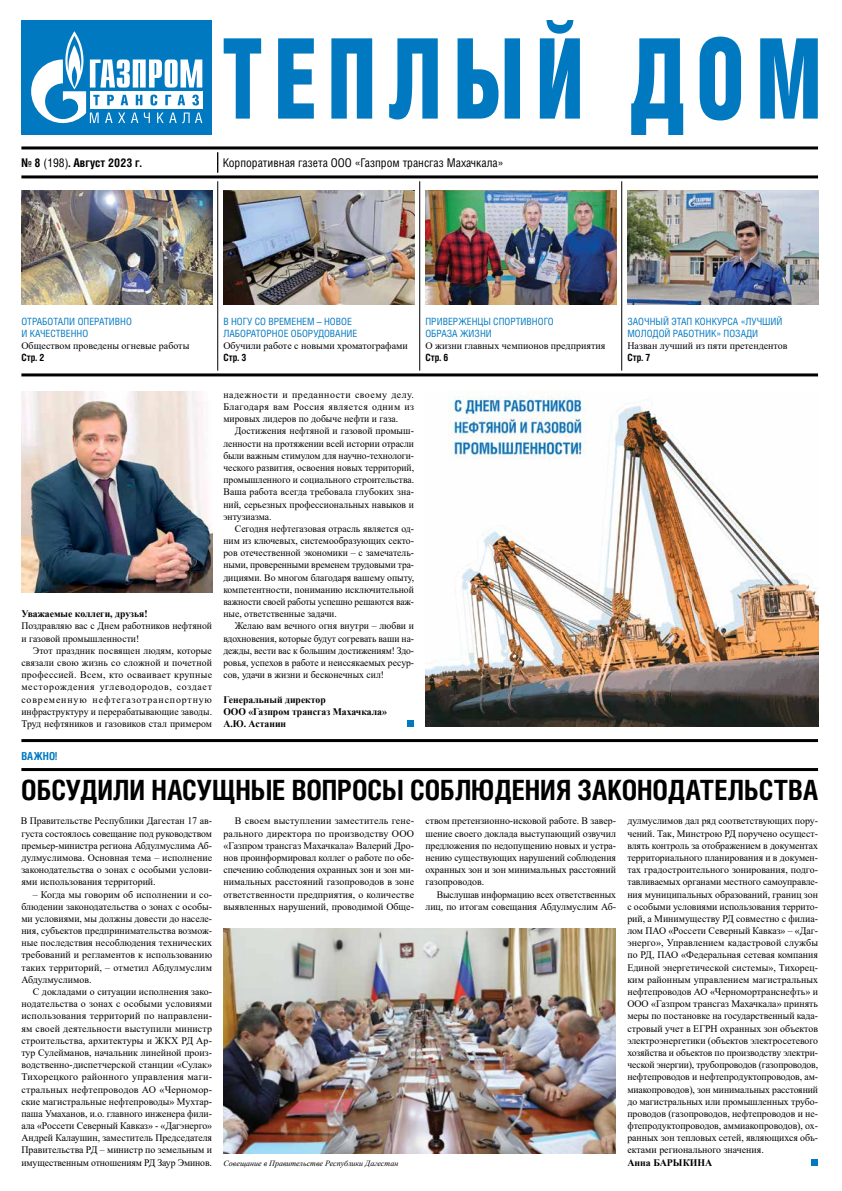
<style>
.page{position:relative;width:842px;height:1191px;background:#fff}
.page>*{position:absolute;margin:0;border:0;box-sizing:border-box;transform-origin:0 0}
.t1{font:700 27.9px "Helios Cond";letter-spacing:-.005em;color:#000}
.t2{font:12px "Helios Cond";color:#000}
.t3{font:700 12px "Helios Cond";color:#000}
.t4{font:700 11px "Helios Cond";letter-spacing:.015em;color:#0079c1}
.t5{font:10px/12.2px "Times New Roman";color:#000;text-align:justify}
.t6{font:10px/12.2px "Helios Cond";color:#0079c1}
.t7{font:700 10px/12.2px "Times New Roman";color:#000}
.t8{font:700 10px "Helios Cond";color:#000}
.t9{font:italic 8px "Times New Roman";color:#000}
.s1{font-weight:400}
</style>
<div class="page">
<hr style="left:21px;top:146px;width:797px;height:3px;background:#000">
<hr style="left:21px;top:175px;width:797px;height:3px;background:#000">
<svg style="left:217px;top:152px;width:1px;height:21px"></svg>
<div style="left:21px;top:20px;width:191px;height:114px;background:#0079c1"></div>
<svg style="left:31px;top:31px;width:171px;height:92px"></svg>
<svg style="left:224px;top:38px;width:37px;height:81px"></svg>
<svg style="left:278px;top:38px;width:36px;height:81px"></svg>
<svg style="left:331px;top:38px;width:41px;height:81px"></svg>
<svg style="left:389px;top:38px;width:49px;height:81px"></svg>
<svg style="left:458px;top:38px;width:62px;height:81px"></svg>
<svg style="left:540px;top:20px;width:40px;height:99px"></svg>
<svg style="left:631px;top:38px;width:52px;height:96px"></svg>
<svg style="left:700px;top:37px;width:41px;height:83px"></svg>
<svg style="left:760px;top:38px;width:58px;height:81px"></svg>
<hr style="left:21px;top:373px;width:797px;height:3px;background:#000">
<hr style="left:217px;top:181px;width:1px;height:189px;background:#000">
<hr style="left:419px;top:181px;width:1px;height:189px;background:#000">
<hr style="left:621px;top:181px;width:1px;height:189px;background:#000">
<img style="left:223px;top:191px;width:191px;height:114px">
<img style="left:21px;top:191px;width:191px;height:114px">
<img style="left:425px;top:191px;width:191px;height:114px">
<img style="left:425px;top:393px;width:393px;height:334px">
<img style="left:627px;top:191px;width:191px;height:114px">
<div style="left:811px;top:1158px;width:7px;height:7px;background:#0079c1"></div>
<img style="left:21px;top:392px;width:191px;height:201px">
<hr style="left:21px;top:768px;width:797px;height:3px;background:#000">
<hr style="left:21px;top:739px;width:797px;height:3px;background:#000">
<img style="left:223px;top:929px;width:393px;height:224px">
<div style="left:407px;top:720px;width:7px;height:7px;background:#0079c1"></div>
<p class="t3" style="left:21px;top:156px;width:122px">№ 8 <span class="s1">(198)</span>. Август 2023 г.</p>
<p class="t2" style="left:223px;top:156px;width:282px">Корпоративная газета ООО «Газпром трансгаз Махачкала»</p>
<p class="t6" style="left:21px;top:315px;width:112px">ОТРАБОТАЛИ ОПЕРАТИВНО<br>И КАЧЕСТВЕННО</p>
<p class="t5" style="left:21px;top:339px;width:169px">Обществом проведены огневые работы</p>
<p class="t8" style="left:21px;top:352px;width:25px">Cтр. 2</p>
<p class="t6" style="left:223px;top:315px;width:135px">В НОГУ СО ВРЕМЕНЕМ – НОВОЕ<br>ЛАБОРАТОРНОЕ ОБОРУДОВАНИЕ</p>
<p class="t5" style="left:223px;top:339px;width:186px">Обучили работе с новыми хроматографами</p>
<p class="t8" style="left:223px;top:352px;width:25px">Cтр. 3</p>
<p class="t6" style="left:425px;top:315px;width:130px">ПРИВЕРЖЕНЦЫ СПОРТИВНОГО<br>ОБРАЗА ЖИЗНИ</p>
<p class="t5" style="left:425px;top:339px;width:181px">О жизни главных чемпионов предприятия</p>
<p class="t8" style="left:425px;top:352px;width:24px">Cтр. 6</p>
<p class="t7" style="left:21px;top:607px;width:128px">Уважаемые коллеги, друзья!</p>
<p class="t5" style="left:21px;top:619px;width:192px">Поздравляю вас с Днем работников нефтяной и газовой промышленности!</p>
<p class="t5" style="left:21px;top:644px;width:192px;text-indent:11px">Этот праздник посвящен людям, которые связали свою жизнь со сложной и почетной профессией. Всем, кто осваивает крупные месторождения углеводородов, создает современную нефтегазотранспортную инфраструктуру и перерабатывающие заводы.<br>Труд нефтяников и газовиков стал примером</p>
<p class="t4" style="left:21px;top:749px;width:37px">ВАЖНО!</p>
<p class="t5" style="left:223px;top:388px;width:192px">надежности и преданности своему делу.<br>Благодаря вам Россия является одним из мировых лидеров по добыче нефти и газа.</p>
<p class="t5" style="left:223px;top:424px;width:192px;text-indent:11px">Достижения нефтяной и газовой промыш&shy;ленности на протяжении всей истории отрасли были важным стимулом для научно-технологи&shy;ческого развития, освоения новых территорий, промышленного и социального строительства.<br>Ваша работа всегда требовала глубоких зна&shy;ний, серьезных профессиональных навыков и энтузиазма.</p>
<p class="t5" style="left:223px;top:522px;width:192px;text-indent:11px">Сегодня нефтегазовая отрасль является од&shy;ним из ключевых, системообразующих секто&shy;ров отечественной экономики – с замечатель&shy;ными, проверенными временем трудовыми тра&shy;дициями. Во многом благодаря вашему опыту, компетентности, пониманию исключительной важности своей работы успешно решаются важ&shy;ные, ответственные задачи.</p>
<p class="t5" style="left:223px;top:619px;width:192px;text-indent:11px">Желаю вам вечного огня внутри – любви и вдохновения, которые будут согревать ваши на&shy;дежды, вести вас к большим достижениям! Здо&shy;ровья, успехов в работе и неиссякаемых ресур&shy;сов, удачи в жизни и бесконечных сил!</p>
<p class="t7" style="left:223px;top:693px;width:165px">Генеральный директор<br>ООО «Газпром трансгаз Махачкала»<br>А.Ю. Астанин</p>
<p class="t6" style="left:627px;top:315px;width:157px">ЗАОЧНЫЙ ЭТАП КОНКУРСА «ЛУЧШИЙ<br>МОЛОДОЙ РАБОТНИК» ПОЗАДИ</p>
<p class="t5" style="left:627px;top:339px;width:162px">Назван лучший из пяти претендентов</p>
<p class="t8" style="left:627px;top:352px;width:24px">Cтр. 7</p>
<h1 class="t1" style="left:21px;top:773px;width:798px">ОБСУДИЛИ НАСУЩНЫЕ ВОПРОСЫ СОБЛЮДЕНИЯ ЗАКОНОДАТЕЛЬСТВА</h1>
<p class="t5" style="left:21px;top:814px;width:193px">В Правительстве Республики Дагестан 17 ав&shy;густа состоялось совещание под руководством премьер-министра региона Абдулмуслима Аб&shy;дулмуслимова. Основная тема – исполнение законодательства о зонах с особыми услови&shy;ями использования территорий.</p>
<p class="t5" style="left:21px;top:887px;width:192px;text-indent:11px">– Когда мы говорим об исполнении и со&shy;блюдении законодательства о зонах с особы&shy;ми условиями, мы должны довести до населе&shy;ния, субъектов предпринимательства возмож&shy;ные последствия несоблюдения технических требований и регламентов к использованию таких территорий, – отметил Абдулмуслим Абдулмуслимов.</p>
<p class="t5" style="left:21px;top:985px;width:192px;text-indent:11px">С докладами о ситуации исполнения зако&shy;нодательства о зонах с особыми условиями использования территорий по направлени&shy;ям своей деятельности выступили министр строительства, архитектуры и ЖКХ РД Ар&shy;тур Сулейманов, начальник линейной произ&shy;водственно-диспетчерской станции «Сулак» Тихорецкого районного управления маги&shy;стральных нефтепроводов АО «Черномор&shy;ские магистральные нефтепроводы» Мухтар&shy;паша Умаханов, и.о. главного инженера фили&shy;ала «Россети Северный Кавказ» - «Дагэнерго» Андрей Калаушин, заместитель Председателя Правительства РД – министр по земельным и имущественным отношениям РД Заур Эминов.</p>
<p class="t5" style="left:223px;top:814px;width:192px;text-indent:11px">В своем выступлении заместитель гене&shy;рального директора по производству ООО «Газпром трансгаз Махачкала» Валерий Дро&shy;нов проинформировал коллег о работе по обе&shy;спечению соблюдения охранных зон и зон ми&shy;нимальных расстояний газопроводов в зоне ответственности предприятия, о количестве выявленных нарушений, проводимой Обще-</p>
<p class="t5" style="left:425px;top:814px;width:192px">ством претензионно-исковой работе. В завер&shy;шение своего доклада выступающий озвучил предложения по недопущению новых и устра&shy;нению существующих нарушений соблюдения охранных зон и зон минимальных расстояний газопроводов.</p>
<p class="t5" style="left:425px;top:887px;width:192px;text-align:right">Выслушав информацию всех ответственных лиц, по итогам совещания Абдулмуслим Аб-</p>
<p class="t9" style="left:224px;top:1157px;width:176px">Совещание в Правительстве Республики Дагестан</p>
<p class="t5" style="left:627px;top:814px;width:192px">дулмуслимов дал ряд соответствующих пору&shy;чений. Так, Минстрою РД поручено осущест&shy;влять контроль за отображением в документах территориального планирования и в докумен&shy;тах градостроительного зонирования, подго&shy;тавливаемых органами местного самоуправле&shy;ния муниципальных образований, границ зон с особыми условиями использования террито&shy;рий, а Минимуществу РД совместно с филиа&shy;лом ПАО «Россети Северный Кавказ» – «Даг&shy;энерго», Управлением кадастровой службы по РД, ПАО «Федеральная сетевая компания Единой энергетической системы», Тихорец&shy;ким районным управлением магистральных нефтепроводов АО «Черномортранснефть» и ООО «Газпром трансгаз Махачкала» принять меры по постановке на государственный када&shy;стровый учет в ЕГРН охранных зон объектов электроэнергетики (объектов электросетевого хозяйства и объектов по производству электри&shy;ческой энергии), трубопроводов (газопроводов, нефтепроводов и нефтепродуктопроводов, ам&shy;миакопроводов), зон минимальных расстояний до магистральных или промышленных трубо&shy;проводов (газопроводов, нефтепроводов и не&shy;фтепродуктопроводов, аммиакопроводов), ох&shy;ранных зон тепловых сетей, являющихся объ&shy;ектами регионального значения.</p>
<p class="t7" style="left:627px;top:1155px;width:87px">Анна БАРЫКИНА</p>
</div>
